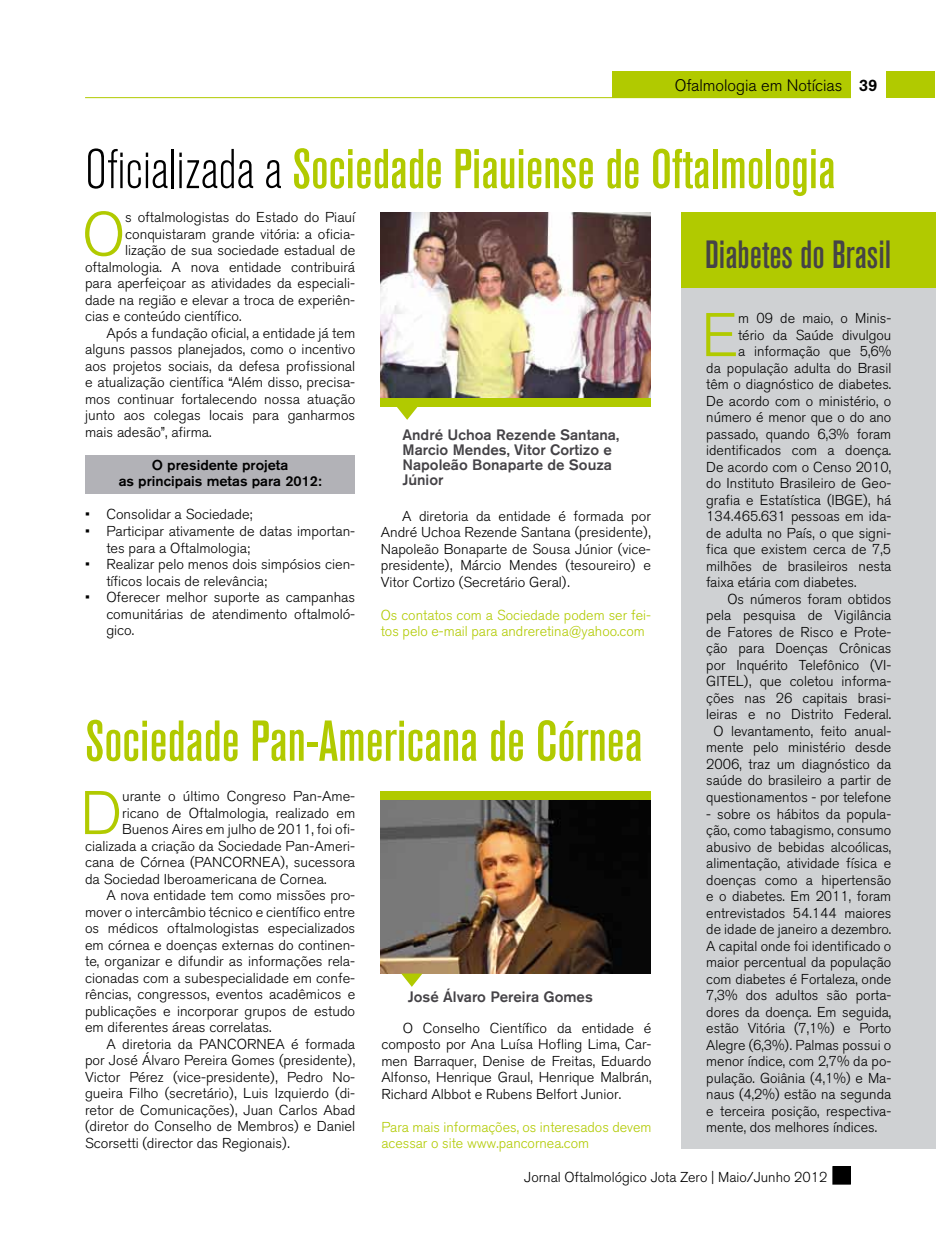
<style>
.page{position:relative;width:936px;height:1234px;background:#fff}
.page>*{position:absolute;margin:0;border:0;box-sizing:border-box;transform-origin:0 0}
.t1{font:300 61.05px "Akzidenz Grotesk BQ";color:#b1ca00}
.t2{font:57px "Akzidenz Grotesk BQ Md Cnd Alt";color:#b1ca00}
.t3{font:55.5px "Akzidenz Grotesk BQ Md Cnd Alt";color:#b1ca00}
.t4{font:39px "Akzidenz Grotesk BQ Md Cnd Alt";color:#454347}
.t5{font:300 16.5px "Akzidenz Grotesk BQ";color:#000}
.t6{font:500 16.5px "Akzidenz Grotesk BQ";color:#000}
.t7{font:500 15px/15px "Akzidenz Grotesk BQ";color:#454347}
.t8{font:300 14.25px/16.5px "Akzidenz Grotesk BQ";color:#000;text-align:justify}
.t9{font:300 14.25px/16.5px "Akzidenz Grotesk BQ";color:#b1ca00}
.t10{font:500 14.25px/16.5px "Akzidenz Grotesk BQ";color:#000;text-align:center}
.s1{font-family:"Akzidenz Grotesk BQ";font-weight:300;font-stretch:condensed;color:#000}
</style>
<div class="page">
<div style="left:85px;top:454px;width:270px;height:39px;background:#b2b2b7"></div>
<div style="left:886px;top:71px;width:49px;height:27px;background:#b1ca00"></div>
<hr style="left:85px;top:97px;width:765px;height:1px;background:#b1ca00">
<div style="left:833px;top:1166px;width:17px;height:17px;background:#000"></div>
<div style="left:832px;top:1165px;width:18px;height:19px;border:2px solid #000"></div>
<div style="left:612px;top:71px;width:238px;height:27px;background:#b1ca00"></div>
<img style="left:381px;top:212px;width:270px;height:186px">
<img style="left:381px;top:799px;width:270px;height:174px">
<div style="left:681px;top:212px;width:254px;height:936px;background:#cfd1d3"></div>
<div style="left:381px;top:398px;width:270px;height:8px;background:#b1ca00"></div>
<svg style="left:396px;top:406px;width:22px;height:14px"></svg>
<div style="left:381px;top:790px;width:270px;height:9px;background:#b1ca00"></div>
<svg style="left:401px;top:973px;width:21px;height:13px"></svg>
<div style="left:681px;top:212px;width:254px;height:76px;background:#b1ca00"></div>
<p class="t5" style="left:674px;top:76px;width:169px">Ofalmologia em Notícias</p>
<p class="t6" style="left:858px;top:75px;width:20px">39</p>
<h3 class="t3" style="left:85px;top:137px;width:752px"><span class="s1">Oficializada a</span> Sociedade Piauiense de Oftalmologia</h3>
<h1 class="t1" style="left:82px;top:200px;width:45px">O</h1>
<p class="t8" style="left:125px;top:209px;width:231px">s oftalmologistas do Estado do Piauí</p>
<p class="t8" style="left:125px;top:226px;width:231px">conquistaram grande vitória: a oficia-</p>
<p class="t8" style="left:125px;top:242px;width:231px">lização de sua sociedade estadual de</p>
<p class="t8" style="left:85px;top:259px;width:271px">oftalmologia. A nova entidade contribuirá</p>
<p class="t8" style="left:85px;top:275px;width:271px">para aperfeiçoar as atividades da especiali-</p>
<p class="t8" style="left:85px;top:292px;width:271px">dade na região e elevar a troca de experiên-</p>
<p class="t8" style="left:85px;top:308px;width:158px">cias e conteúdo científico.</p>
<p class="t8" style="left:106px;top:325px;width:250px">Após a fundação oficial, a entidade já tem</p>
<p class="t8" style="left:85px;top:341px;width:272px">alguns passos planejados, como o incentivo</p>
<p class="t8" style="left:85px;top:358px;width:272px">aos projetos sociais, da defesa profissional</p>
<p class="t8" style="left:85px;top:374px;width:272px">e atualização científica “Além disso, precisa-</p>
<p class="t8" style="left:85px;top:391px;width:272px">mos continuar fortalecendo nossa atuação</p>
<p class="t8" style="left:85px;top:407px;width:272px">junto aos colegas locais para ganharmos</p>
<p class="t8" style="left:85px;top:424px;width:128px">mais adesão”, afirma.</p>
<p class="t10" style="left:119px;top:456px;width:204px">O presidente projeta<br>as principais metas para 2012:</p>
<p class="t8" style="left:85px;top:506px;width:169px">• Consolidar a Sociedade;</p>
<p class="t8" style="left:106px;top:523px;width:250px;text-indent:-21px">• Participar ativamente de datas importan&shy;tes para a Oftalmologia;</p>
<p class="t8" style="left:106px;top:556px;width:250px;text-indent:-21px">• Realizar pelo menos dois simpósios cien&shy;tíficos locais de relevância;</p>
<p class="t8" style="left:106px;top:589px;width:250px;text-indent:-21px">• Oferecer melhor suporte as campanhas comunitárias de atendimento oftalmoló&shy;gico.</p>
<h3 class="t4" style="left:705px;top:233px;width:188px">Diabetes do Brasil</h3>
<h1 class="t1" style="left:701px;top:300px;width:38px">E</h1>
<p class="t8" style="left:738px;top:310px;width:155px">m 09 de maio, o Minis-</p>
<p class="t8" style="left:738px;top:326px;width:155px">tério da Saúde divulgou</p>
<p class="t8" style="left:738px;top:343px;width:155px">a informação que 5,6%</p>
<p class="t8" style="left:706px;top:359px;width:186px">da população adulta do Brasil</p>
<p class="t8" style="left:706px;top:376px;width:186px">têm o diagnóstico de diabetes.</p>
<p class="t8" style="left:706px;top:392px;width:186px">De acordo com o ministério, o</p>
<p class="t8" style="left:706px;top:409px;width:186px">número é menor que o do ano</p>
<p class="t8" style="left:706px;top:425px;width:186px">passado, quando 6,3% foram</p>
<p class="t8" style="left:706px;top:442px;width:186px">identificados com a doença.</p>
<p class="t8" style="left:706px;top:458px;width:186px">De acordo com o Censo 2010,</p>
<p class="t8" style="left:706px;top:475px;width:186px">do Instituto Brasileiro de Geo-</p>
<p class="t8" style="left:706px;top:491px;width:186px">grafia e Estatística (IBGE), há</p>
<p class="t8" style="left:706px;top:508px;width:186px">134.465.631 pessoas em ida-</p>
<p class="t8" style="left:706px;top:524px;width:186px">de adulta no País, o que signi-</p>
<p class="t8" style="left:706px;top:541px;width:186px">fica que existem cerca de 7,5</p>
<p class="t8" style="left:706px;top:557px;width:186px">milhões de brasileiros nesta</p>
<p class="t8" style="left:706px;top:574px;width:152px">faixa etária com diabetes.</p>
<p class="t8" style="left:727px;top:591px;width:165px">Os números foram obtidos</p>
<p class="t8" style="left:706px;top:607px;width:186px">pela pesquisa de Vigilância</p>
<p class="t8" style="left:706px;top:624px;width:186px">de Fatores de Risco e Prote-</p>
<p class="t8" style="left:706px;top:640px;width:186px">ção para Doenças Crônicas</p>
<p class="t8" style="left:706px;top:657px;width:186px">por Inquérito Telefônico (VI-</p>
<p class="t8" style="left:706px;top:673px;width:186px">GITEL), que coletou informa-</p>
<p class="t8" style="left:706px;top:690px;width:186px">ções nas 26 capitais brasi-</p>
<p class="t8" style="left:706px;top:706px;width:186px">leiras e no Distrito Federal.</p>
<p class="t8" style="left:713px;top:723px;width:179px">O levantamento, feito anual-</p>
<p class="t8" style="left:706px;top:739px;width:186px">mente pelo ministério desde</p>
<p class="t8" style="left:706px;top:756px;width:186px">2006, traz um diagnóstico da</p>
<p class="t8" style="left:706px;top:772px;width:186px">saúde do brasileiro a partir de</p>
<p class="t8" style="left:706px;top:789px;width:186px">questionamentos - por telefone</p>
<p class="t8" style="left:706px;top:805px;width:186px">- sobre os hábitos da popula&shy;ção, como tabagismo, consumo abusivo de bebidas alcoólicas, alimentação, atividade física e doenças como a hipertensão e o diabetes. Em 2011, foram entrevistados 54.144 maiores de idade de janeiro a dezembro.<br>A capital onde foi identificado o maior percentual da população com diabetes é Fortaleza, onde 7,3% dos adultos são porta&shy;dores da doença. Em seguida, estão Vitória (7,1%) e Porto Alegre (6,3%). Palmas possui o menor índice, com 2,7% da po&shy;pulação. Goiânia (4,1%) e Ma&shy;naus (4,2%) estão na segunda e terceira posição, respectiva&shy;mente, dos melhores índices.</p>
<p class="t7" style="left:402px;top:427px;width:218px">André Uchoa Rezende Santana,<br>Marcio Mendes, Vitor Cortizo e<br>Napoleão Bonaparte de Souza<br>Júnior</p>
<p class="t8" style="left:381px;top:507px;width:272px;text-indent:21px">A diretoria da entidade é formada por André Uchoa Rezende Santana (presidente), Napoleão Bonaparte de Sousa Júnior (vice&shy;presidente), Márcio Mendes (tesoureiro) e Vitor Cortizo (Secretário Geral).</p>
<p class="t9" style="left:381px;top:606px;width:272px">Os contatos com a Sociedade podem ser fei&shy;tos pelo e-mail para andreretina@yahoo.com</p>
<h2 class="t2" style="left:85px;top:708px;width:559px">Sociedade Pan-Americana de Córnea</h2>
<h1 class="t1" style="left:80px;top:778px;width:43px">D</h1>
<p class="t8" style="left:122px;top:788px;width:234px">urante o último Congreso Pan-Ame-</p>
<p class="t8" style="left:122px;top:804px;width:234px">ricano de Oftalmologia, realizado em</p>
<p class="t8" style="left:122px;top:821px;width:234px">Buenos Aires em julho de 2011, foi ofi-</p>
<p class="t8" style="left:85px;top:837px;width:271px">cializada a criação da Sociedade Pan-Ameri-</p>
<p class="t8" style="left:85px;top:854px;width:272px">cana de Córnea (PANCORNEA), sucessora</p>
<p class="t8" style="left:85px;top:870px;width:243px">da Sociedad Iberoamericana de Cornea.</p>
<p class="t8" style="left:106px;top:887px;width:250px">A nova entidade tem como missões pro-</p>
<p class="t8" style="left:85px;top:903px;width:271px">mover o intercâmbio técnico e científico entre</p>
<p class="t8" style="left:85px;top:920px;width:272px">os médicos oftalmologistas especializados</p>
<p class="t8" style="left:85px;top:936px;width:272px">em córnea e doenças externas do continen-</p>
<p class="t8" style="left:85px;top:953px;width:271px">te, organizar e difundir as informações rela-</p>
<p class="t8" style="left:85px;top:969px;width:271px">cionadas com a subespecialidade em confe-</p>
<p class="t8" style="left:85px;top:986px;width:272px">rências, congressos, eventos acadêmicos e</p>
<p class="t8" style="left:85px;top:1002px;width:271px">publicações e incorporar grupos de estudo</p>
<p class="t8" style="left:85px;top:1019px;width:188px">em diferentes áreas correlatas.</p>
<p class="t8" style="left:106px;top:1035px;width:250px">A diretoria da PANCORNEA é formada</p>
<p class="t8" style="left:85px;top:1052px;width:272px">por José Álvaro Pereira Gomes (presidente),</p>
<p class="t8" style="left:85px;top:1068px;width:271px">Victor Pérez (vice-presidente), Pedro No-</p>
<p class="t8" style="left:85px;top:1085px;width:272px">gueira Filho (secretário), Luis Izquierdo (di-</p>
<p class="t8" style="left:85px;top:1101px;width:272px">retor de Comunicações), Juan Carlos Abad</p>
<p class="t8" style="left:85px;top:1118px;width:271px">(diretor do Conselho de Membros) e Daniel</p>
<p class="t8" style="left:85px;top:1134px;width:206px">Scorsetti (director das Regionais).</p>
<p class="t7" style="left:408px;top:988px;width:186px">José Álvaro Pereira Gomes</p>
<p class="t8" style="left:381px;top:1019px;width:271px;text-indent:21px">O Conselho Científico da entidade é composto por Ana Luísa Hofling Lima, Car&shy;men Barraquer, Denise de Freitas, Eduardo Alfonso, Henrique Graul, Henrique Malbrán, Richard Albbot e Rubens Belfort Junior.</p>
<p class="t9" style="left:381px;top:1118px;width:271px">Para mais informações, os interesados devem acessar o site www.pancornea.com</p>
<p class="t8" style="left:524px;top:1168px;width:305px">Jornal Oftalmológico Jota Zero | Maio/Junho 2012</p>
</div>
